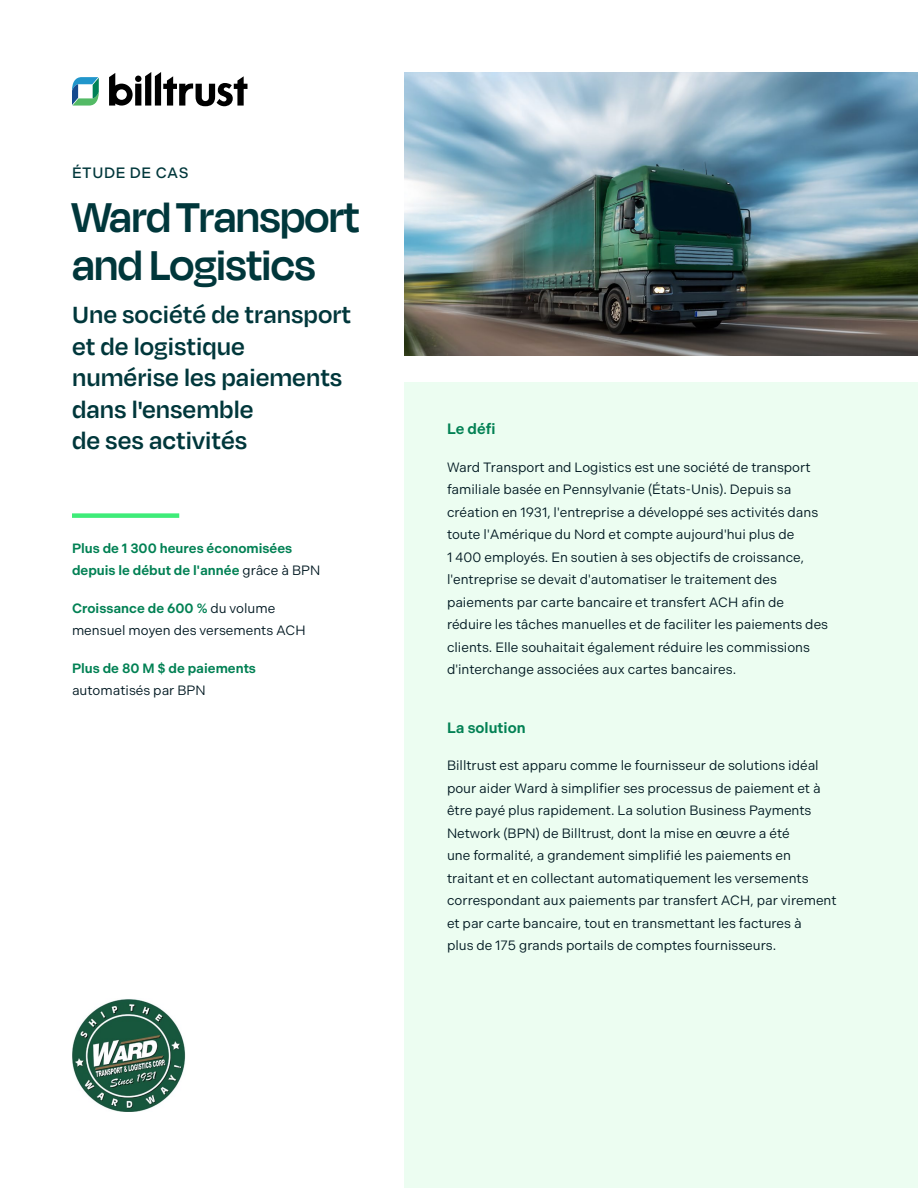
<style>
.page{position:relative;width:918px;height:1188px;background:#fff}
.page>*{position:absolute;margin:0;border:0;box-sizing:border-box;transform-origin:0 0}
.Company_Name{font:600 48px/48px "Degular Display";color:#00373b}
.Intro_Copy{font:600 27px/31.5px "Degular";color:#00373b}
.t1{font:600 15px "Indivisible";color:#028154}
.Eyebrow{font:500 15px "Indivisible";letter-spacing:.04em;color:#00373b}
.Body_Copy{font:13.5px/22.5px "Indivisible";color:#001821}
.KPI{font:600 13.5px/22.5px "Indivisible";color:#028154}
.KPI-2{font:13.5px/22.5px "Indivisible";color:#001821}
.s1{font-weight:400;color:#001821}
.s2{font-weight:600;color:#028154}
</style>
<div class="page">
<div style="left:405px;top:382px;width:513px;height:806px;background:#ecfdf1"></div>
<div style="left:72px;top:513px;width:107px;height:5px;background:#3eec78"></div>
<svg style="left:109px;top:72px;width:138px;height:34px"></svg>
<svg style="left:72px;top:77px;width:27px;height:29px"></svg>
<img style="left:72px;top:999px;width:114px;height:113px">
<img style="left:405px;top:72px;width:513px;height:284px">
<p class="Eyebrow" style="left:72px;top:164px;width:118px">ÉTUDE DE CAS</p>
<h1 class="Company_Name" style="left:72px;top:191px;width:289px">Ward Transport and Logistics</h1>
<p class="Intro_Copy" style="left:72px;top:298px;width:281px">Une société de transport et de logistique numérise les paiements dans l'ensemble<br>de ses activités</p>
<p class="KPI" style="left:72px;top:537px;width:250px">Plus de 1 300 heures économisées depuis le début de l'année <span class="s1">grâce à BPN</span></p>
<p class="KPI-2" style="left:72px;top:597px;width:235px"><span class="s2">Croissance de 600 %</span> du volume mensuel moyen des versements ACH</p>
<p class="KPI" style="left:72px;top:657px;width:186px">Plus de 80 M $ de paiements <span class="s1">automatisés par BPN</span></p>
<h2 class="t1" style="left:447px;top:420px;width:50px">Le défi</h2>
<p class="Body_Copy" style="left:447px;top:456px;width:383px">Ward Transport and Logistics est une société de transport familiale basée en Pennsylvanie (États-Unis). Depuis sa création en 1931, l'entreprise a développé ses activités dans toute l'Amérique du Nord et compte aujourd'hui plus de<br>1 400 employés. En soutien à ses objectifs de croissance, l'entreprise se devait d'automatiser le traitement des paiements par carte bancaire et transfert ACH afin de réduire les tâches manuelles et de faciliter les paiements des clients. Elle souhaitait également réduire les commissions d'interchange associées aux cartes bancaires.</p>
<h2 class="t1" style="left:447px;top:719px;width:80px">La solution</h2>
<p class="Body_Copy" style="left:447px;top:754px;width:391px">Billtrust est apparu comme le fournisseur de solutions idéal pour aider Ward à simplifier ses processus de paiement et à être payé plus rapidement. La solution Business Payments Network (BPN) de Billtrust, dont la mise en œuvre a été<br>une formalité, a grandement simplifié les paiements en traitant et en collectant automatiquement les versements correspondant aux paiements par transfert ACH, par virement et par carte bancaire, tout en transmettant les factures à<br>plus de 175 grands portails de comptes fournisseurs.</p>
</div>
